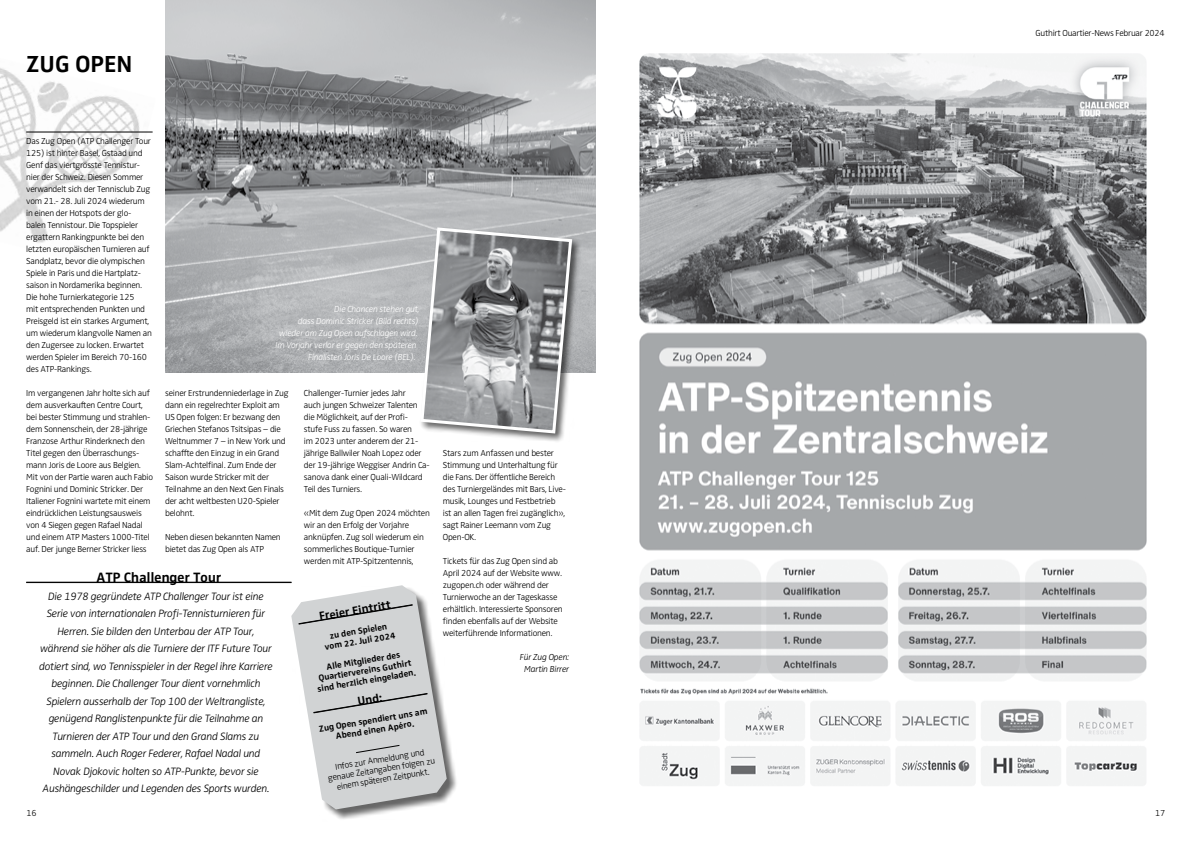
<style>
.page{position:relative;width:1191px;height:842px;background:#fff}
.page>*{position:absolute;margin:0;border:0;box-sizing:border-box;transform-origin:0 0}
.t1{font:700 24px "Zwo Corr";letter-spacing:-.025em;color:#000}
.t2{font:700 14px "Zwo Corr";letter-spacing:-.025em;color:#000}
.t3{font:700 12px "Zwo Corr";color:#000}
.t4{font:italic 300 11px/17.5px "Zwo";letter-spacing:-.025em;color:#000;text-align:center}
.t5{font:300 9px/12px "Zwo";letter-spacing:-.025em;color:#000}
.t6{font:italic 300 9px "Zwo";letter-spacing:-.025em;color:#fff}
.t7{font:700 9px/10px "Zwo Corr";color:#000;text-align:center}
.t8{font:italic 300 9px/12px "Zwo";letter-spacing:-.025em;color:#000;text-align:center}
</style>
<div class="page">
<img style="left:0;top:68px;width:153px;height:175px">
<hr style="left:26px;top:132px;width:127px;height:1px;background:#000">
<hr style="left:26px;top:582px;width:265px;height:1px;background:#000">
<div style="left:292px;top:586px;width:166px;height:235px;background:#000;opacity:.6"></div>
<svg style="left:291px;top:585px;width:156px;height:224px"></svg>
<img style="left:165px;top:0;width:430px;height:372px">
<div style="left:419px;top:226px;width:162px;height:216px;background:#000;opacity:.6"></div>
<svg style="left:419px;top:226px;width:155px;height:209px;background:#9b9d9f"></svg>
<img style="left:639px;top:53px;width:508px;height:733px">
<h1 class="t1" style="left:26px;top:49px;width:108px">ZUG OPEN</h1>
<p class="t5" style="left:26px;top:135px;width:127px">Das Zug Open (ATP Challenger Tour<br>125) ist hinter Basel, Gstaad und<br>Genf das viertgrösste Tennistur&shy;nier der Schweiz. Diesen Sommer verwandelt sich der Tennisclub Zug vom 21.- 28. Juli 2024 wiederum in einen der Hotspots der glo&shy;balen Tennistour. Die Topspieler ergattern Rankingpunkte bei den letzten europäischen Turnieren auf<br>Sandplatz, bevor die olympischen<br>Spiele in Paris und die Hartplatz&shy;saison in Nordamerika beginnen.<br>Die hohe Turnierkategorie 125<br>mit entsprechenden Punkten und<br>Preisgeld ist ein starkes Argument, um wiederum klangvolle Namen an den Zugersee zu locken. Erwartet werden Spieler im Bereich 70-160 des ATP-Rankings.</p>
<p class="t5" style="left:26px;top:387px;width:128px">Im vergangenen Jahr holte sich auf dem ausverkauften Centre Court, bei bester Stimmung und strahlen&shy;dem Sonnenschein, der 28-jährige Franzose Arthur Rinderknech den Titel gegen den Überraschungs&shy;mann Joris de Loore aus Belgien.<br>Mit von der Partie waren auch Fabio Fognini und Dominic Stricker. Der Italiener Fognini wartete mit einem eindrücklichen Leistungsausweis von 4 Siegen gegen Rafael Nadal und einem ATP Masters 1000-Titel auf. Der junge Berner Stricker liess</p>
<p class="t5" style="left:165px;top:387px;width:125px">seiner Erstrundenniederlage in Zug dann ein regelrechter Exploit am<br>US Open folgen: Er bezwang den<br>Griechen Stefanos Tsitsipas – die<br>Weltnummer 7 – in New York und schaffte den Einzug in ein Grand<br>Slam-Achtelfinal. Zum Ende der<br>Saison wurde Stricker mit der<br>Teilnahme an den Next Gen Finals der acht weltbesten U20-Spieler belohnt.</p>
<p class="t6" style="left:334px;top:304px;width:87px">Die Chancen stehen gut,</p>
<p class="t6" style="left:298px;top:316px;width:122px">dass Dominic Stricker (Bild rechts)</p>
<p class="t6" style="left:279px;top:328px;width:140px">wieder am Zug Open aufschlagen wird.</p>
<p class="t6" style="left:275px;top:340px;width:143px">Im Vorjahr verlor er gegen den späteren</p>
<p class="t6" style="left:308px;top:352px;width:109px">Finalisten Joris De Loore (BEL).</p>
<p class="t5" style="left:304px;top:387px;width:127px">Challenger-Turnier jedes Jahr<br>auch jungen Schweizer Talenten die Möglichkeit, auf der Profi-<br>stufe Fuss zu fassen. So waren<br>im 2023 unter anderem der 21- jährige Ballwiler Noah Lopez oder der 19-jährige Weggiser Andrin Ca&shy;sanova dank einer Quali-Wildcard<br>Teil des Turniers.</p>
<p class="t5" style="left:304px;top:507px;width:127px">«Mit dem Zug Open 2024 möchten wir an den Erfolg der Vorjahre anknüpfen. Zug soll wiederum ein sommerliches Boutique-Turnier werden mit ATP-Spitzentennis,</p>
<p class="t5" style="left:165px;top:531px;width:117px">Neben diesen bekannten Namen bietet das Zug Open als ATP</p>
<h2 class="t2" style="left:96px;top:569px;width:127px">ATP Challenger Tour</h2>
<p class="t4" style="left:39px;top:587px;width:235px">Die 1978 gegründete ATP Challenger Tour ist eine Serie von internationalen Profi-Tennisturnieren für Herren. Sie bilden den Unterbau der ATP Tour, während sie höher als die Turniere der ITF Future Tour dotiert sind, wo Tennisspieler in der Regel ihre Karriere beginnen. Die Challenger Tour dient vornehmlich Spielern ausserhalb der Top 100 der Weltrangliste, genügend Ranglistenpunkte für die Teilnahme an Turnieren der ATP Tour und den Grand Slams zu sammeln. Auch Roger Federer, Rafael Nadal und Novak Djokovic holten so ATP-Punkte, bevor sie Aushängeschilder und Legenden des Sports wurden.</p>
<h3 class="t3" style="left:318px;top:610px;width:74px;rotate:-10deg">Freier Eintritt</h3>
<p class="t7" style="left:322px;top:632px;width:73px;rotate:-9deg">zu den Spielen vom 22. Juli 2024</p>
<p class="t7" style="left:313px;top:663px;width:101px;rotate:-9deg">Alle Mitglieder des<br>Quartiervereins Guthirt sind herzlich eingeladen.</p>
<h3 class="t3" style="left:356px;top:694px;width:27px;rotate:-10deg">Und:</h3>
<p class="t7" style="left:318px;top:723px;width:111px;rotate:-9deg">Zug Open spendiert uns am<br>Abend einen Apéro.</p>
<p class="t5" style="left:326px;top:763px;width:110px;line-height:10px;text-align:center;rotate:-9deg">Infos zur Anmeldung und genaue Zeitangaben folgen zu einem späteren Zeitpunkt.</p>
<p class="t5" style="left:26px;top:807px;width:12px">16</p>
<p class="t5" style="left:443px;top:447px;width:125px">Stars zum Anfassen und bester<br>Stimmung und Unterhaltung für die Fans. Der öffentliche Bereich des Turniergeländes mit Bars, Live&shy;musik, Lounges und Festbetrieb ist an allen Tagen frei zugänglich», sagt Rainer Leemann vom Zug<br>Open-OK.</p>
<p class="t5" style="left:443px;top:555px;width:121px">Tickets für das Zug Open sind ab<br>April 2024 auf der Website www. zugopen.ch oder während der<br>Turnierwoche an der Tageskasse erhältlich. Interessierte Sponsoren finden ebenfalls auf der Website weiterführende Informationen.</p>
<p class="t8" style="left:520px;top:651px;width:51px">Für Zug Open:<br>Martin Birrer</p>
<p class="t5" style="left:1035px;top:27px;width:131px">Guthirt Quartier-News Februar 2024</p>
<p class="t5" style="left:1155px;top:807px;width:12px">17</p>
</div>
